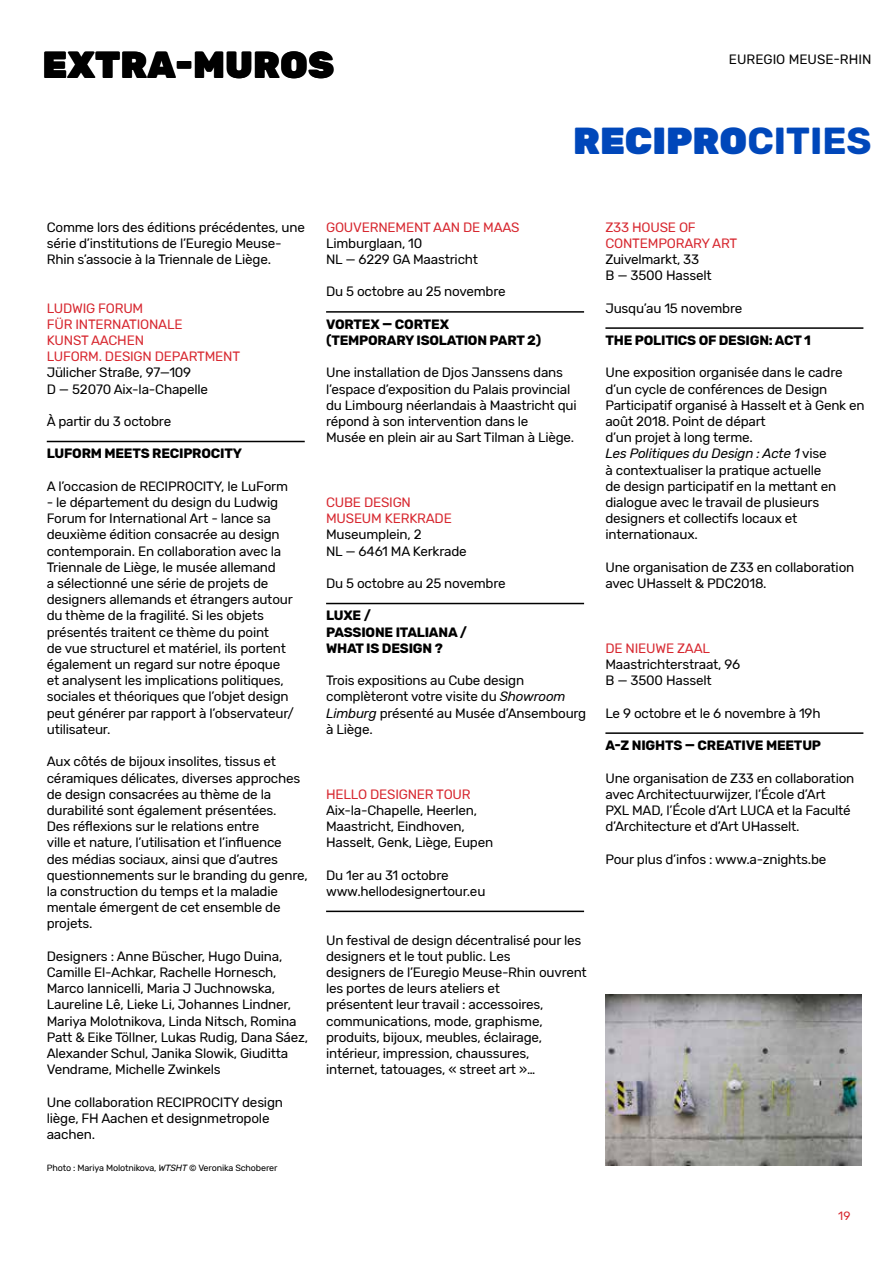
<style>
.page{position:relative;width:893px;height:1263px;background:#fff}
.page>*{position:absolute;margin:0;border:0;box-sizing:border-box;transform-origin:0 0}
.t1{font:900 37.5px "Rubik";color:#000}
.t2{font:900 37.5px "Rubik";color:#0047ba}
.t3{font:700 37.5px "Rubik";color:#0047ba}
.t4{font:13.5px/16.2px "Rubik";letter-spacing:-.015em;color:#000}
.t5{font:13.5px/16.2px "Rubik";letter-spacing:-.015em;color:#d7272f}
.t6{font:700 13.5px/16.2px "Rubik";letter-spacing:-.015em;color:#000}
.t7{font:12px "Rubik";color:#d7272f}
.t8{font:9px "Rubik";letter-spacing:-.015em;color:#000}
.s1{font-style:italic}
</style>
<div class="page">
<hr style="left:47px;top:441px;width:258px;height:1px;background:#000">
<hr style="left:326px;top:311px;width:258px;height:2px;background:#000">
<hr style="left:326px;top:603px;width:258px;height:1px;background:#000">
<hr style="left:326px;top:910px;width:258px;height:2px;background:#000">
<hr style="left:605px;top:327px;width:258px;height:2px;background:#000">
<hr style="left:605px;top:732px;width:258px;height:2px;background:#000">
<img style="left:605px;top:994px;width:256px;height:171px">
<h1 class="t1" style="left:43px;top:42px;width:293px">EXTRA-MUROS</h1>
<p class="t4" style="left:729px;top:52px;width:144px">EUREGIO MEUSE-RHIN</p>
<h1 class="t2" style="left:573px;top:119px;width:26px">RECIPRO</h1>
<h1 class="t3" style="left:747px;top:119px;width:123px">CITIES</h1>
<p class="t4" style="left:47px;top:219px;width:260px">Comme lors des éditions précédentes, une série d’institutions de l’Euregio Meuse-<br>Rhin s’associe à la Triennale de Liège.</p>
<p class="t5" style="left:47px;top:300px;width:87px">LUDWIG FORUM<br>FÜR INTE</p>
<p class="t5" style="left:104px;top:316px;width:34px">RNATION</p>
<p class="t5" style="left:158px;top:316px;width:17px">ALE</p>
<p class="t5" style="left:47px;top:333px;width:18px">KUNST</p>
<p class="t5" style="left:47px;top:333px;width:135px;text-align:center">AACHEN<br>LuForm. Design Depar</p>
<p class="t5" style="left:197px;top:349px;width:44px">tment</p>
<p class="t4" style="left:47px;top:365px;width:163px">Jülicher Straße, 97—109<br>D — 52070 Aix-la-Chapelle</p>
<p class="t4" style="left:47px;top:414px;width:126px">À partir du 3 octobre</p>
<p class="t6" style="left:47px;top:446px;width:27px">LUFOR</p>
<p class="t6" style="left:91px;top:446px;width:34px">M MEET</p>
<p class="t6" style="left:141px;top:446px;width:103px">S RECIPROCITY</p>
<p class="t4" style="left:47px;top:478px;width:147px">A l’occasion de RECI PROCIT</p>
<p class="t4" style="left:214px;top:478px;width:76px">Y, le LuForm</p>
<p class="t4" style="left:47px;top:495px;width:249px">- le département du design du Ludwig Forum for I nternational Art - lance sa deuxième édition consacrée au design contemporain. En collaboration avec la Triennale de Liège, le musée allemand<br>a sélectionné une série de projets de designers allemands et étrangers autour du thème de la fragilité. Si les objets présentés traitent ce thème du point<br>de vue structurel et matériel, ils portent également un regard sur notre époque et analysent les implications politiques, sociales et théoriques que l’objet design peut générer par rapport à l’observateur/ utilisateur.</p>
<p class="t4" style="left:47px;top:754px;width:262px">Aux côtés de bijoux insolites, tissus et céramiques délicates, diverses approches de design consacrées au thème de la durabilité sont également présentées.<br>Des réflexions sur le relations entre<br>ville et nature, l’utilisation et l’influence<br>des médias sociaux, ainsi que d’autres questionnements sur le branding du genre, la construction du temps et la maladie mentale émergent de cet ensemble de projets.</p>
<p class="t4" style="left:47px;top:948px;width:263px">Designers : Anne Büscher, Hugo Duina, Camille El-Achkar, Rachelle Hornesch, Marco Iannicelli, Maria J Juchnowska, Laureline Lê, Lieke Li, Johannes Lindner, Mariya Molotnikova, Linda N itsch, Romina Patt &amp; Eike Töllner, Lukas Rudig, Dana Sáez, Alexander Schul, Janika Slowik, Giuditta Vendrame, Michelle Zwinkels</p>
<p class="t4" style="left:47px;top:1094px;width:164px">U ne collaboration RECI PROCIT</p>
<p class="t4" style="left:47px;top:1094px;width:238px;text-indent:184px">Y design liège, FH Aachen et designmetropole aachen.</p>
<p class="t8" style="left:47px;top:1163px;width:232px">Photo : Mariya M olotnikova, <span class="s1">WTSHT</span> © Veronika Schoberer</p>
<p class="t5" style="left:326px;top:219px;width:19px">GOUVE</p>
<p class="t5" style="left:370px;top:219px;width:19px">RNEMENT</p>
<p class="t5" style="left:433px;top:219px;width:87px">AAN DE MAAS</p>
<p class="t4" style="left:326px;top:235px;width:153px">Limburglaan, 10<br>NL — 6229 GA Maastricht</p>
<p class="t4" style="left:326px;top:284px;width:181px">Du 5 octobre au 25 novembre</p>
<p class="t6" style="left:326px;top:316px;width:38px">VORTEX</p>
<p class="t6" style="left:382px;top:316px;width:51px">— CORTEX</p>
<p class="t6" style="left:326px;top:333px;width:16px">(TEM</p>
<p class="t6" style="left:359px;top:333px;width:89px">PORARY ISOLAT</p>
<p class="t6" style="left:464px;top:333px;width:79px">ION PART 2)</p>
<p class="t4" style="left:326px;top:365px;width:252px">U ne installation de Djos Janssens dans l’espace d’exposition du Palais provincial du Limbourg néerlandais à Maastricht qui répond à son intervention dans le<br>M usée en plein air au Sart Tilman à Liège.</p>
<p class="t5" style="left:326px;top:495px;width:84px">CUBE DESIGN<br>MUSEUM</p>
<p class="t5" style="left:385px;top:511px;width:67px">KERKRADE</p>
<p class="t4" style="left:326px;top:527px;width:142px">M useumplein, 2<br>NL — 6461 MA Kerkrade</p>
<p class="t4" style="left:326px;top:576px;width:181px">Du 5 octobre au 25 novembre</p>
<p class="t6" style="left:326px;top:608px;width:10px">LUX</p>
<p class="t6" style="left:326px;top:608px;width:143px;text-indent:26px">E /<br>PASSIONE ITALIANA /<br>WHAT IS DESIGN ?</p>
<p class="t4" style="left:326px;top:673px;width:262px">Trois expositions au Cube design complèteront votre visite du <span class="s1">Showroom<br>Limburg</span> présenté au M usée d’Ansembourg à Liège.</p>
<p class="t5" style="left:326px;top:786px;width:18px">HELLO</p>
<p class="t5" style="left:370px;top:786px;width:76px">DESIGNER TOU</p>
<p class="t5" style="left:462px;top:786px;width:10px">R</p>
<p class="t4" style="left:326px;top:802px;width:169px">Aix-la-Chapelle, Heerlen,<br>Maastricht, Eindhoven,<br>Hasselt, Genk, Liège, Eupen</p>
<p class="t4" style="left:326px;top:867px;width:161px">Du 1er au 31 octobre www.hellodesignertour.eu</p>
<p class="t4" style="left:326px;top:932px;width:262px">U n festival de design décentralisé pour les designers et le tout public. Les<br>designers de l’Euregio Meuse-Rhin ouvrent les portes de leurs ateliers et<br>présentent leur travail : accessoires, communications, mode, graphisme, produits, bijoux, meubles, éclairage, intérieur, impression, chaussures,<br>internet, tatouages, « street art »…</p>
<p class="t5" style="left:605px;top:219px;width:92px">Z33 HOUSE OF<br>CONTEM</p>
<p class="t5" style="left:658px;top:235px;width:80px">PORARY ART</p>
<p class="t4" style="left:605px;top:252px;width:108px">Zuivelmarkt, 33<br>B — 3500 Hasselt</p>
<p class="t4" style="left:605px;top:300px;width:138px">Jusqu’au 15 novembre</p>
<p class="t6" style="left:605px;top:333px;width:10px">THE</p>
<p class="t6" style="left:635px;top:333px;width:178px">POLITICS OF DESIGN : ACT 1</p>
<p class="t4" style="left:605px;top:365px;width:261px">U ne exposition organisée dans le cadre d’un cycle de conférences de Design Participatif organisé à Hasselt et à Genk en août 2018. Point de départ<br>d’un projet à long terme.<br><span class="s1">Les Politiques du Design : Acte 1</span> vise<br>à contextualiser la pratique actuelle<br>de design participatif en la mettant en dialogue avec le travail de plusieurs designers et collectifs locaux et internationaux.</p>
<p class="t4" style="left:605px;top:559px;width:250px">Une organisation de Z33 en collaboration avec U Hasselt &amp; PDC2018.</p>
<p class="t5" style="left:605px;top:640px;width:38px">De Nieuwe</p>
<p class="t5" style="left:677px;top:640px;width:18px">Zaal</p>
<p class="t4" style="left:605px;top:657px;width:136px">M aastrichterstraat, 96<br>B — 3500 Hasselt</p>
<p class="t4" style="left:605px;top:705px;width:217px">Le 9 octobre et le 6 novembre à 19h</p>
<p class="t6" style="left:605px;top:738px;width:51px">A-Z NIGHTS</p>
<p class="t6" style="left:685px;top:738px;width:41px">— CREAT</p>
<p class="t6" style="left:741px;top:738px;width:35px">IVE MEET</p>
<p class="t6" style="left:802px;top:738px;width:20px">UP</p>
<p class="t4" style="left:605px;top:770px;width:250px">Une organisation de Z33 en collaboration avec Architectuurwijzer, l’École d’Art<br>PXL MAD, l’École d’Art LUC</p>
<p class="t4" style="left:605px;top:802px;width:247px;text-indent:160px">A et la Faculté d’Architecture et d’Art U Hasselt.</p>
<p class="t4" style="left:605px;top:851px;width:222px">Pour plus d’infos : www.a-znights.be</p>
<p class="t7" style="left:838px;top:1209px;width:14px">19</p>
</div>
